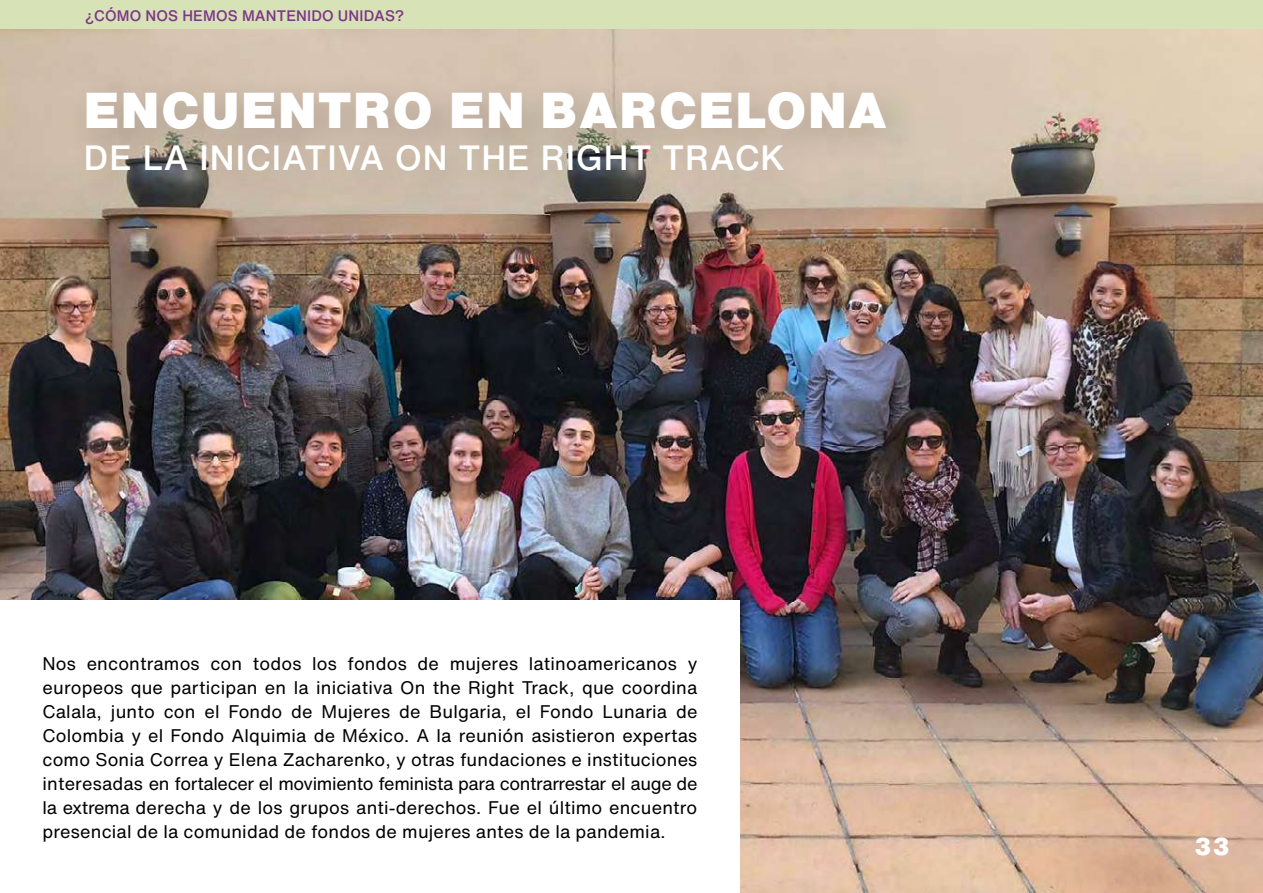
<style>
.page{position:relative;width:1263px;height:893px;background:#fff}
.page>*{position:absolute;margin:0;border:0;box-sizing:border-box;transform-origin:0 0}
.t1{font:900 49.5px "Helvetica Now Text";letter-spacing:.03em;color:#fff}
.t2{font:500 34.5px "Helvetica Now Text";letter-spacing:.03em;color:#fff}
.t3{font:900 24px "Helvetica Now Text";color:#fff}
.t4{font:18px/24px "Helvetica Now Text";letter-spacing:.01em;color:#000;text-align:justify}
.t5{font:500 15px "Helvetica Now Text";letter-spacing:.01em;color:#7f3788}
</style>
<div class="page">
<div style="left:0;top:0;width:1263px;height:30px;background:#d7e2b7"></div>
<img style="left:0;top:30px;width:1263px;height:863px">
<div style="left:64px;top:70px;width:863px;height:144px;background:#000;opacity:.2"></div>
<div style="left:0;top:600px;width:740px;height:293px;background:#fff"></div>
<p class="t5" style="left:85px;top:5px;width:321px">¿CÓMO NOS HEMOS MANTENIDO UNIDAS?</p>
<h1 class="t1" style="left:84px;top:73px;width:805px">ENCUENTRO EN BARCELONA</h1>
<h2 class="t2" style="left:84px;top:132px;width:702px">DE LA INICIATIVA ON THE RIGHT TRACK</h2>
<p class="t4" style="left:43px;top:652px;width:656px">Nos encontramos con todos los fondos de mujeres latinoamericanos y europeos que participan en la iniciativa On the Right Track, que coordina Calala, junto con el Fondo de Mujeres de Bulgaria, el Fondo Lunaria de Colombia y el Fondo Alquimia de México. A la reunión asistieron expertas como Sonia Correa y Elena Zacharenko, y otras fundaciones e instituciones interesadas en fortalecer el movimiento feminista para contrarrestar el auge de la extrema derecha y de los grupos anti-derechos. Fue el último encuentro presencial de la comunidad de fondos de mujeres antes de la pandemia.</p>
<h3 class="t3" style="left:1194px;top:828px;width:38px">33</h3>
</div>
